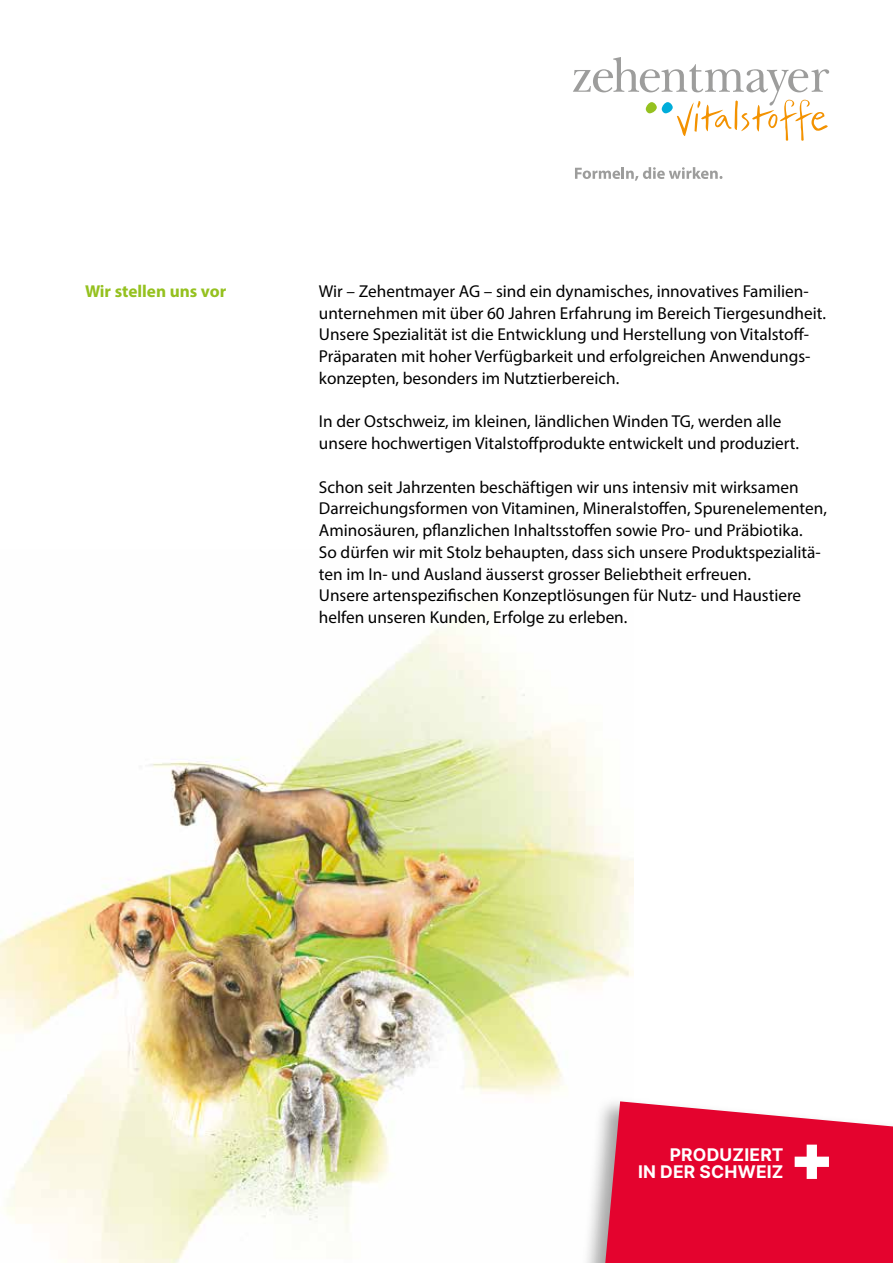
<style>
.page{position:relative;width:893px;height:1263px;background:#fff}
.page>*{position:absolute;margin:0;border:0;box-sizing:border-box;transform-origin:0 0}
.t1{font:700 17.4px/17.1px "Inter";letter-spacing:.01em;color:#fff;text-align:right}
.t2{font:17.25px/21.8px "Myriad Pro";color:#000}
.t3{font:700 17.25px "Myriad Pro";color:#95c11f}
</style>
<div class="page">
<svg style="left:573px;top:57px;width:256px;height:84px"></svg>
<svg style="left:575px;top:167px;width:147px;height:14px"></svg>
<img style="left:0;top:619px;width:634px;height:644px">
<div style="left:551px;top:1095px;width:342px;height:168px;background:#000;opacity:.35"></div>
<svg style="left:605px;top:1101px;width:288px;height:162px;background:#e41b42"></svg>
<svg style="left:795px;top:1144px;width:34px;height:35px"></svg>
<p class="t3" style="left:85px;top:280px;width:143px">Wir stellen uns vor</p>
<p class="t2" style="left:319px;top:280px;width:509px">Wir – Zehentmayer AG – sind ein dynamisches, innovatives Familien&shy;unternehmen mit über 60 Jahren Erfahrung im Bereich Tiergesundheit.<br>Unsere Spezialität ist die Entwicklung und Herstellung von Vitalstoff-Präparaten mit hoher Verfügbarkeit und erfolgreichen Anwendungs&shy;konzepten, besonders im Nutztierbereich.</p>
<p class="t2" style="left:319px;top:410px;width:482px">In der Ostschweiz, im kleinen, ländlichen Winden TG, werden alle unsere hochwertigen Vitalstoffprodukte entwickelt und produziert.</p>
<p class="t2" style="left:319px;top:476px;width:510px">Schon seit Jahrzenten beschäftigen wir uns intensiv mit wirksamen Darreichungsformen von Vitaminen, Mineralstoffen, Spurenelementen, Aminosäuren, pflanzlichen Inhaltsstoffen sowie Pro- und Präbiotika.<br>So dürfen wir mit Stolz behaupten, dass sich unsere Produktspezialitä&shy;ten im In- und Ausland äusserst grosser Beliebtheit erfreuen.<br>Unsere artenspezifischen Konzeptlösungen für Nutz- und Haustiere helfen unseren Kunden, Erfolge zu erleben.</p>
<p class="t1" style="left:638px;top:1145px;width:147px">PRODUZIERT<br>IN DER SCHWEIZ</p>
</div>
